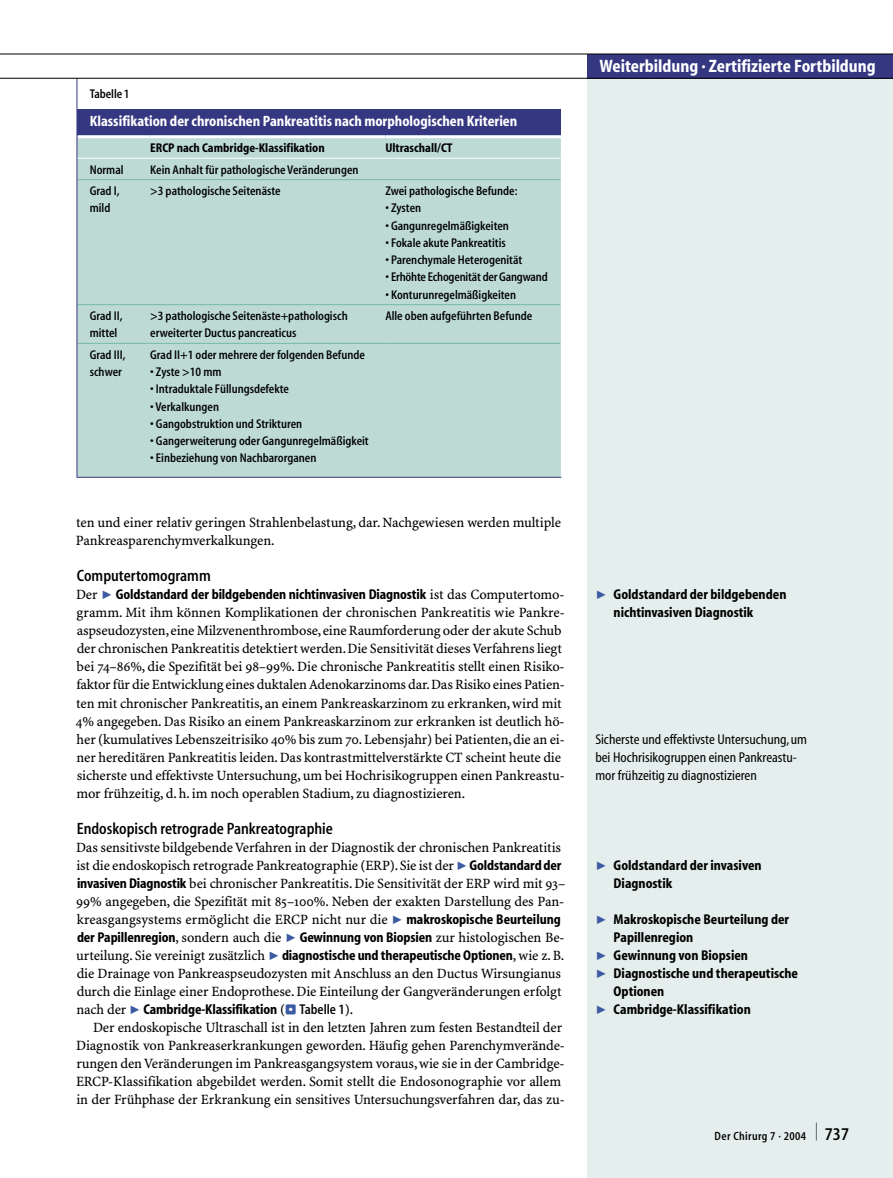
<style>
.page{position:relative;width:893px;height:1178px;background:#fff}
.page>*{position:absolute;margin:0;border:0;box-sizing:border-box;transform-origin:0 0}
.t1{font:700 condensed 18px "S Myriad";color:#fff}
.t2{font:600 condensed 16.5px "S Myriad";color:#000}
.t3{font:700 condensed 15px "S Myriad";color:#fff}
.t4{font:14.25px/18px "S Minion Plus";letter-spacing:-.01em;color:#000}
.t5{font:700 condensed 14.25px/18px "S Myriad";color:#000}
.t6{font:condensed 14.25px/18px "S Myriad";color:#000}
.t7{font:600 condensed 12.75px/17.2px "S Myriad";color:#000}
.t8{font:700 condensed 12.75px "S Myriad";color:#000}
.t9{font:600 condensed 12px "S Myriad";letter-spacing:.03em;color:#000}
.s1{font-family:"S Minion Plus";font-weight:400;font-stretch:normal}
.s2{font-family:"S Myriad";font-weight:700;font-stretch:condensed}
.s3{font-family:"S Buttons";font-weight:400;font-stretch:normal;font-size:13.5px;color:#3c5ba3}
.s4{font-weight:600}
.s5{font-size:18px}
</style>
<div class="page">
<div style="left:587px;top:78px;width:306px;height:1100px;background:#e4eeed"></div>
<div style="left:77px;top:109px;width:484px;height:28px;background:#353881"></div>
<div style="left:78px;top:138px;width:483px;height:339px;background:#bddad5"></div>
<hr style="left:77px;top:135px;width:72px;height:3px;background:#fff">
<hr style="left:149px;top:135px;width:236px;height:3px;background:#fff">
<hr style="left:385px;top:135px;width:176px;height:3px;background:#fff">
<hr style="left:77px;top:158px;width:72px;height:1px;background:#fff">
<hr style="left:149px;top:158px;width:236px;height:1px;background:#fff">
<hr style="left:385px;top:158px;width:175px;height:1px;background:#fff">
<hr style="left:77px;top:179px;width:72px;height:1px;background:#76b8ad">
<hr style="left:149px;top:179px;width:236px;height:1px;background:#76b8ad">
<hr style="left:385px;top:179px;width:175px;height:1px;background:#76b8ad">
<hr style="left:77px;top:304px;width:72px;height:1px;background:#76b8ad">
<hr style="left:149px;top:304px;width:236px;height:1px;background:#76b8ad">
<hr style="left:385px;top:304px;width:175px;height:1px;background:#76b8ad">
<hr style="left:77px;top:343px;width:72px;height:1px;background:#76b8ad">
<hr style="left:149px;top:343px;width:236px;height:1px;background:#76b8ad">
<hr style="left:385px;top:343px;width:175px;height:1px;background:#76b8ad">
<hr style="left:77px;top:78px;width:1px;height:31px;background:#353881">
<svg style="left:77px;top:135px;width:1px;height:45px"></svg>
<hr style="left:77px;top:180px;width:1px;height:125px;background:#353881">
<hr style="left:77px;top:305px;width:1px;height:38px;background:#353881">
<hr style="left:77px;top:343px;width:1px;height:134px;background:#353881">
<hr style="left:77px;top:477px;width:72px;height:1px;background:#353881">
<hr style="left:149px;top:477px;width:236px;height:1px;background:#353881">
<hr style="left:385px;top:477px;width:176px;height:1px;background:#353881">
<div style="left:587px;top:54px;width:306px;height:24px;background:#353881"></div>
<hr style="left:0;top:54px;width:893px;height:1px;background:#000">
<hr style="left:0;top:78px;width:893px;height:1px;background:#000">
<p class="t7" style="left:90px;top:86px;width:41px">Tabelle 1</p>
<p class="t3" style="left:90px;top:114px;width:429px">Klassifikation der chronischen Pankreatitis nach morphologischen Kriterien</p>
<p class="t8" style="left:150px;top:142px;width:176px">ERCP nach Cambridge-Klassifikation</p>
<p class="t8" style="left:385px;top:142px;width:69px">Ultraschall/CT</p>
<p class="t7" style="left:90px;top:161px;width:35px">Normal</p>
<p class="t7" style="left:150px;top:161px;width:210px">Kein Anhalt für pathologische Veränderungen</p>
<p class="t7" style="left:90px;top:183px;width:31px">Grad I, mild</p>
<p class="t7" style="left:150px;top:183px;width:132px">&gt;3 pathologische Seitenäste</p>
<p class="t7" style="left:385px;top:183px;width:134px">Zwei pathologische Befunde:</p>
<p class="t7" style="left:385px;top:200px;width:37px">• Zysten</p>
<p class="t7" style="left:385px;top:217px;width:125px">• Gangunregelmäßigkeiten</p>
<p class="t7" style="left:385px;top:235px;width:122px">• Fokale akute Pankreatitis</p>
<p class="t7" style="left:385px;top:252px;width:139px">• Parenchymale Heterogenität</p>
<p class="t7" style="left:385px;top:269px;width:164px">• Erhöhte Echogenität der Gangwand</p>
<p class="t7" style="left:385px;top:286px;width:132px">• Konturunregelmäßigkeiten</p>
<p class="t7" style="left:90px;top:308px;width:34px">Grad II, mittel</p>
<p class="t7" style="left:150px;top:308px;width:199px">&gt;3 pathologische Seitenäste+pathologisch erweiterter Ductus pancreaticus</p>
<p class="t7" style="left:385px;top:308px;width:149px">Alle oben aufgeführten Befunde</p>
<p class="t7" style="left:90px;top:346px;width:37px">Grad III, schwer</p>
<p class="t7" style="left:150px;top:346px;width:216px">Grad II+1 oder mehrere der folgenden Befunde</p>
<p class="t7" style="left:150px;top:364px;width:73px">• Zyste &gt;10 mm</p>
<p class="t7" style="left:150px;top:381px;width:140px">• Intraduktale Füllungsdefekte</p>
<p class="t7" style="left:150px;top:398px;width:70px">• Verkalkungen</p>
<p class="t7" style="left:150px;top:415px;width:153px">• Gangobstruktion und Strikturen</p>
<p class="t7" style="left:150px;top:433px;width:220px">• Gangerweiterung oder Gangunregelmäßigkeit</p>
<p class="t7" style="left:150px;top:450px;width:168px">• Einbeziehung von Nachbarorganen</p>
<p class="t4" style="left:76px;top:514px;width:487px">ten und einer relativ geringen Strahlenbelastung, dar. Nachgewiesen werden multiple<br>Pankreasparenchymverkalkungen.</p>
<p class="t2" style="left:77px;top:568px;width:135px">Computertomogramm</p>
<p class="t4" style="left:76px;top:586px;width:23px">Der</p>
<p class="t5" style="left:116px;top:586px;width:450px">Goldstandard der bildgebenden nichtinvasiven Diagnostik <span class="s1">ist das Computertomo-</span></p>
<p class="t4" style="left:76px;top:604px;width:491px">gramm. Mit ihm können Komplikationen der chronischen Pankreatitis wie Pankre&shy;aspseudozysten, eine Milzvenenthrombose, eine Raumforderung oder der akute Schub der chronischen Pankreatitis detektiert werden. Die Sensitivität dieses Verfahrens liegt bei 74–86%, die Spezifität bei 98–99%. Die chronische Pankreatitis stellt einen Risiko&shy;faktor für die Entwicklung eines duktalen Adenokarzinoms dar. Das Risiko eines Patien&shy;ten mit chronischer Pankreatitis, an einem Pankreaskarzinom zu erkranken, wird mit 4% angegeben. Das Risiko an einem Pankreaskarzinom zur erkranken ist deutlich hö&shy;her (kumulatives Lebenszeitrisiko 40% bis zum 70. Lebensjahr) bei Patienten, die an ei&shy;ner hereditären Pankreatitis leiden. Das kontrastmittelverstärkte CT scheint heute die sicherste und effektivste Untersuchung, um bei Hochrisikogruppen einen Pankreastu&shy;mor frühzeitig, d. h. im noch operablen Stadium, zu diagnostizieren.</p>
<p class="t2" style="left:77px;top:820px;width:258px">Endoskopisch retrograde Pankreatographie</p>
<p class="t4" style="left:76px;top:838px;width:491px">Das sensitivste bildgebende Verfahren in der Diagnostik der chronischen Pankreatitis ist die endoskopisch retrograde Pankreatographie (ERP). Sie ist der <span class="s2">Goldstandard der invasiven Diagnostik</span> bei chronischer Pankreatitis. Die Sensitivität der ERP wird mit 93– 99% angegeben, die Spezifität mit 85–100%. Neben der exakten Darstellung des Pan&shy;kreasgangsystems ermöglicht die ERCP nicht nur die</p>
<p class="t5" style="left:406px;top:910px;width:156px">makroskopische Beurteilung</p>
<p class="t5" style="left:77px;top:928px;width:206px">der Papillenregion<span class="s1">, sondern auch die</span></p>
<p class="t5" style="left:300px;top:928px;width:266px">Gewinnung von Biopsien <span class="s1">zur histologischen Be-</span></p>
<p class="t4" style="left:76px;top:946px;width:490px">urteilung. Sie vereinigt zusätzlich <span class="s2">diagnostische und therapeutische Optionen</span>, wie z. B. die Drainage von Pankreaspseudozysten mit Anschluss an den Ductus Wirsungianus durch die Einlage einer Endoprothese. Die Einteilung der Gangveränderungen erfolgt</p>
<p class="t5" style="left:76px;top:1000px;width:278px"><span class="s1">nach der</span> Cambridge-Klassifikation <span class="s1">(</span><span class="s3">⊡</span> <span class="s4">Tabelle 1</span><span class="s1">).</span></p>
<p class="t4" style="left:76px;top:1018px;width:490px;text-indent:17px">Der endoskopische Ultraschall ist in den letzten Jahren zum festen Bestandteil der Diagnostik von Pankreaserkrankungen geworden. Häufig gehen Parenchymverände&shy;rungen den Veränderungen im Pankreasgangsystem voraus, wie sie in der Cambridge-ERCP-Klassifikation abgebildet werden. Somit stellt die Endosonographie vor allem in der Frühphase der Erkrankung ein sensitives Untersuchungsverfahren dar, das zu-</p>
<p class="t1" style="left:600px;top:57px;width:278px">Weiterbildung · Zertifizierte Fortbildung</p>
<p class="t5" style="left:614px;top:586px;width:174px">Goldstandard der bildgebenden nichtinvasiven Diagnostik</p>
<p class="t6" style="left:595px;top:730px;width:213px">Sicherste und effektivste Untersuchung, um bei Hochrisikogruppen einen Pankreastu&shy;mor frühzeitig zu diagnostizieren</p>
<p class="t5" style="left:614px;top:856px;width:150px">Goldstandard der invasiven<br>Diagnostik</p>
<p class="t5" style="left:614px;top:910px;width:186px">Makroskopische Beurteilung der<br>Papillenregion<br>Gewinnung von Biopsien<br>Diagnostische und therapeutische<br>Optionen<br>Cambridge-Klassifikation</p>
<p class="t9" style="left:715px;top:1129px;width:136px">Der Chirurg 7 · 2004 <sup>|</sup> <span class="s5">737</span></p>
</div>
